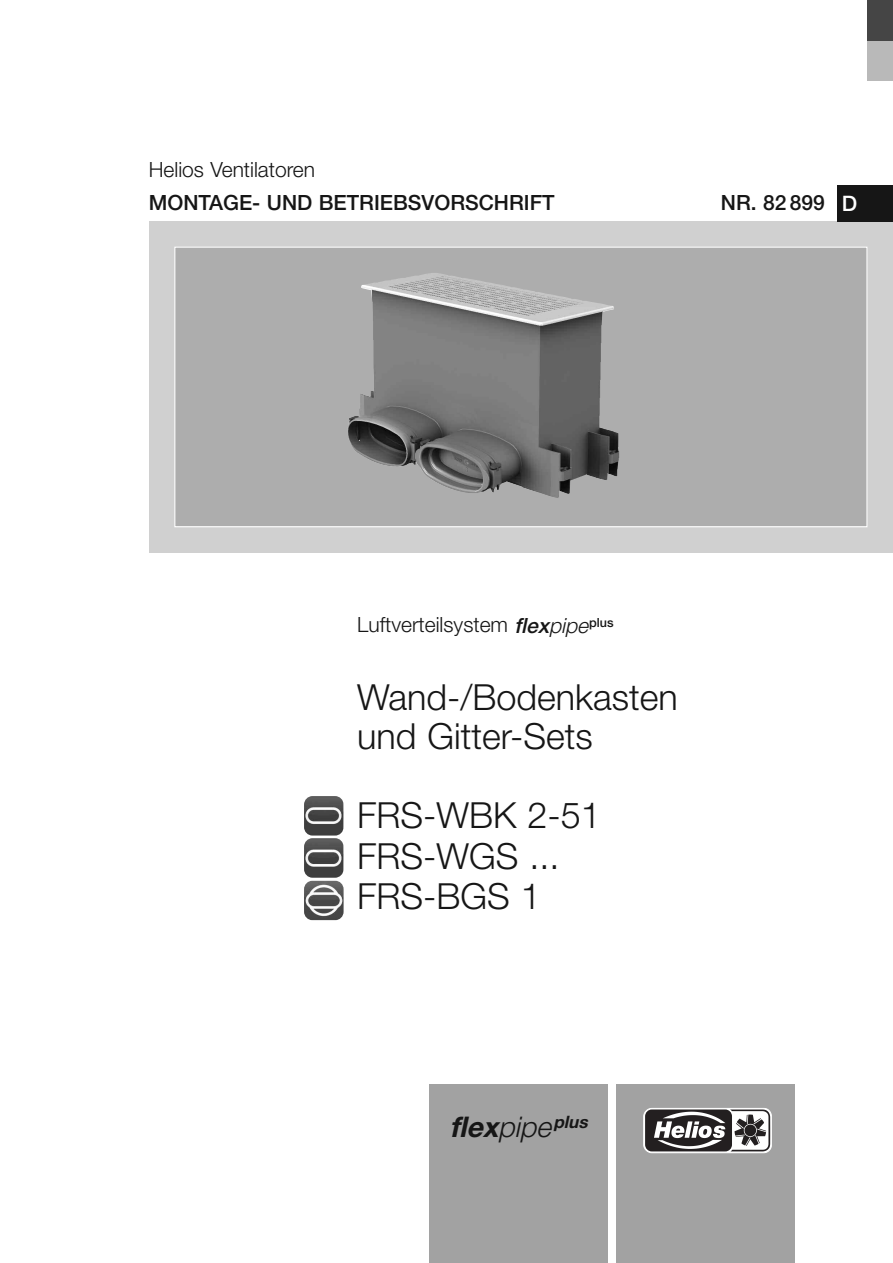
<style>
.page{position:relative;width:893px;height:1263px;background:#fff}
.page>*{position:absolute;margin:0;border:0;box-sizing:border-box;transform-origin:0 0}
.t1{font:300 36px/40.5px "Helvetica Neue";color:#161616}
.t2{font:italic 700 28.5px "Helvetica Neue";color:#161616}
.t3{font:300 21px "Helvetica Neue";color:#161616}
.t4{font:500 21px "Helvetica Neue";color:#161616}
.s1{font-size:21.3px;color:#fff}
.s2{font-weight:500;font-style:italic}
.s3{font-style:italic}
.s4{font-weight:300}
</style>
<div class="page">
<div style="left:149px;top:221px;width:744px;height:332px;background:#d0d0d0"></div>
<div style="left:175px;top:248px;width:691px;height:278px;background:#adadad"></div>
<img style="left:348px;top:273px;width:271px;height:225px">
<div style="left:867px;top:0;width:26px;height:81px;background:#b9b9b9"></div>
<div style="left:867px;top:0;width:26px;height:40px;background:#454545"></div>
<div style="left:838px;top:185px;width:55px;height:36px;background:#161616"></div>
<div style="left:617px;top:1084px;width:178px;height:179px;background:#a2a2a2"></div>
<svg style="left:644px;top:1108px;width:127px;height:45px;background:#807d7e"></svg>
<div style="left:429px;top:1084px;width:179px;height:179px;background:#a2a2a2"></div>
<img style="left:304px;top:796px;width:40px;height:40px;border-radius:9px">
<img style="left:304px;top:838px;width:40px;height:40px;border-radius:9px">
<img style="left:304px;top:881px;width:40px;height:39px;border-radius:9px">
<p class="t3" style="left:149px;top:157px;width:168px">Helios Ventilatoren</p>
<p class="t4" style="left:149px;top:190px;width:407px">MONTAGE- UND BETRIEBSVORSCHRIFT</p>
<p class="t4" style="left:721px;top:190px;width:138px">NR. 82 899 <span class="s1">D</span></p>
<p class="t3" style="left:357px;top:612px;width:258px">Luftverteilsystem <span class="s2">flex</span><span class="s3">pipe</span><sup>plus</sup></p>
<p class="t1" style="left:357px;top:678px;width:322px;line-height:39px">Wand-/Bodenkasten und Gitter-Sets</p>
<p class="t1" style="left:357px;top:795px;width:245px">FRS-WBK 2-51<br>FRS-WGS ...<br>FRS-BGS 1</p>
<p class="t2" style="left:450px;top:1110px;width:142px">flex<span class="s4">pipe</span><sup>plus</sup></p>
</div>
